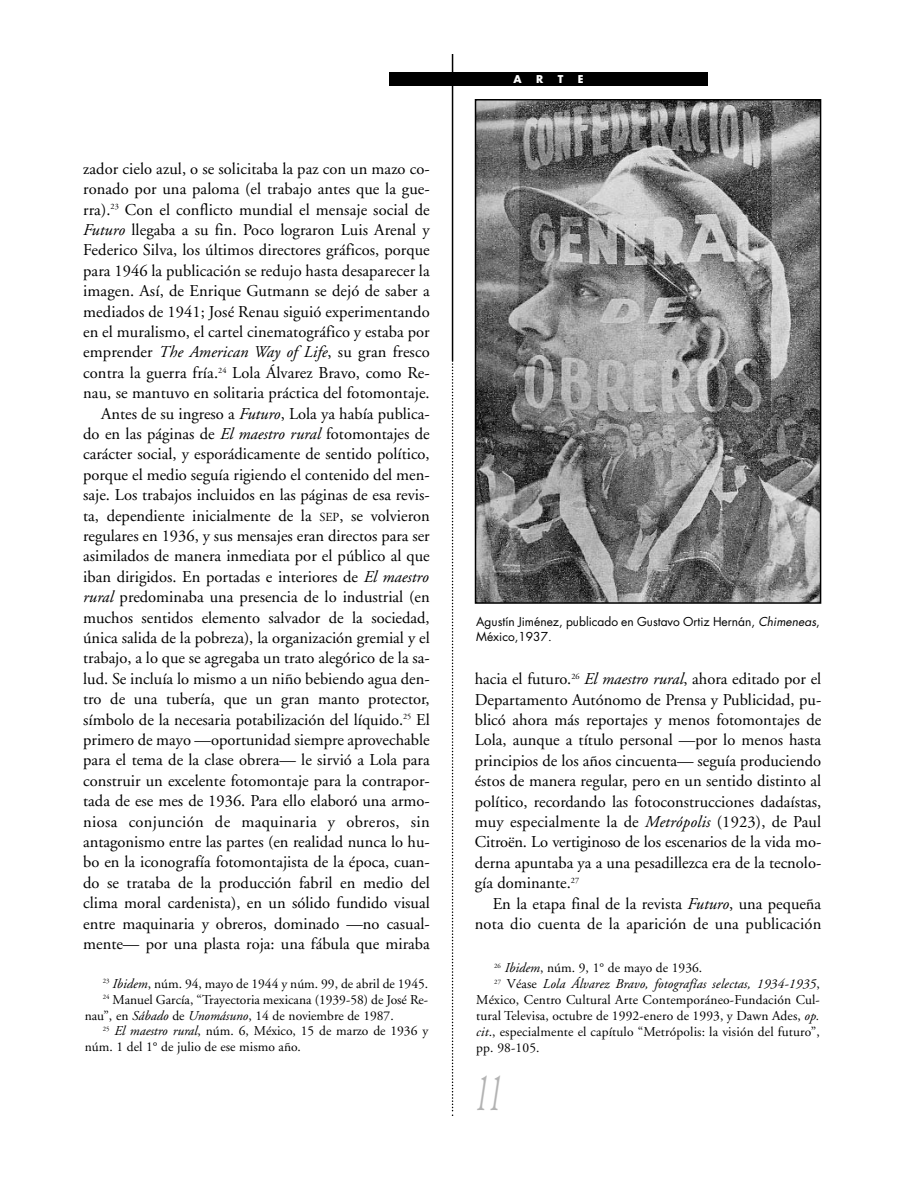
<style>
.page{position:relative;width:918px;height:1188px;background:#fff}
.page>*{position:absolute;margin:0;border:0;box-sizing:border-box;transform-origin:0 0}
.t1{font:italic 54px "Adobe Garamond";color:#b3b3b3;scale:.5 1}
.t2{font:16.5px/20.4px "Adobe Garamond";color:#000;text-align:right}
.t3{font:13.5px "Adobe Garamond";color:#000}
.t4{font:italic 13.5px "Adobe Garamond";letter-spacing:.01em;color:#000}
.t5{font:12px/15px "Futura";color:#000}
.t6{font:700 10.5px "Futura";color:#fff}
.s1{font-style:italic}
.s2{font-size:12.3px}
.s3{font-style:normal}
</style>
<div class="page">
<hr style="left:452px;top:54px;width:1px;height:306px;background:#000">
<svg style="left:452px;top:360px;width:1px;height:756px"></svg>
<div style="left:389px;top:72px;width:319px;height:14px;background:#000"></div>
<img style="left:478px;top:102px;width:340px;height:499px">
<div style="left:475px;top:99px;width:346px;height:505px;border:2px solid #000"></div>
<p class="t2" style="left:83px;top:160px;width:348px">zador cielo azul, o se solicitaba la paz con un mazo co&shy;ronado por una paloma (el trabajo antes que la gue&shy;rra).<sup>23</sup> Con el conflicto mundial el mensaje social de <span class="s1">Futuro</span> llegaba a su fin. Poco lograron Luis Arenal y Federico Silva, los últimos directores gráficos, porque para 1946 la publicación se redujo hasta desaparecer la imagen. Así, de Enrique Gutmann se dejó de saber a mediados de 1941; José Renau siguió experimentando en el muralismo, el cartel cinematográfico y estaba por emprender <span class="s1">The American Way of Life</span>, su gran fresco contra la guerra fría.<sup>24</sup> Lola Álvarez Bravo, como Re&shy;nau, se mantuvo en solitaria práctica del fotomontaje.<br>Antes de su ingreso a <span class="s1">Futuro</span>, Lola ya había publica&shy;do en las páginas de <span class="s1">El maestro rural</span> fotomontajes de carácter social, y esporádicamente de sentido político, porque el medio seguía rigiendo el contenido del men&shy;saje. Los trabajos incluidos en las páginas de esa revis&shy;ta, dependiente inicialmente de la <span class="s2">SEP</span>, se volvieron regulares en 1936, y sus mensajes eran directos para ser asimilados de manera inmediata por el público al que iban dirigidos. En portadas e interiores de <span class="s1">El maestro rural</span> predominaba una presencia de lo industrial (en muchos sentidos elemento salvador de la sociedad, única salida de la pobreza), la organización gremial y el trabajo, a lo que se agregaba un trato alegórico de la sa&shy;lud. Se incluía lo mismo a un niño bebiendo agua den&shy;tro de una tubería, que un gran manto protector, símbolo de la necesaria potabilización del líquido.<sup>25</sup> El primero de mayo —oportunidad siempre aprovechable para el tema de la clase obrera— le sirvió a Lola para construir un excelente fotomontaje para la contrapor&shy;tada de ese mes de 1936. Para ello elaboró una armo&shy;niosa conjunción de maquinaria y obreros, sin antagonismo entre las partes (en realidad nunca lo hu&shy;bo en la iconografía fotomontajista de la época, cuan&shy;do se trataba de la producción fabril en medio del clima moral cardenista), en un sólido fundido visual entre maquinaria y obreros, dominado —no casual&shy;mente— por una plasta roja: una fábula que miraba</p>
<p class="t3" style="left:103px;top:978px;width:327px"><sup>23</sup> <span class="s1">Ibidem</span>, núm. 94, mayo de 1944 y núm. 99, de abril de 1945.</p>
<p class="t3" style="left:103px;top:994px;width:327px"><sup>24</sup> Manuel García, “Trayectoria mexicana (1939-58) de José Re-</p>
<p class="t3" style="left:85px;top:1010px;width:311px">nau”, en <span class="s1">Sábado</span> de <span class="s1">Unomásuno</span>, 14 de noviembre de 1987.</p>
<p class="t3" style="left:103px;top:1026px;width:327px"><sup>25</sup> <span class="s1">El maestro rural</span>, núm. 6, México, 15 de marzo de 1936 y</p>
<p class="t3" style="left:85px;top:1042px;width:218px">núm. 1 del 1° de julio de ese mismo año.</p>
<p class="t6" style="left:514px;top:74px;width:10px">A</p>
<p class="t6" style="left:536px;top:74px;width:9px">R</p>
<p class="t6" style="left:558px;top:74px;width:7px">T</p>
<p class="t6" style="left:578px;top:74px;width:7px">E</p>
<p class="t5" style="left:476px;top:615px;width:345px">Agustín Jiménez, publicado en Gustavo Ortiz Hernán, <span class="s1">Chimeneas</span>,<br>México,1937.</p>
<p class="t2" style="left:475px;top:670px;width:348px;text-align:justify">hacia el futuro.<sup>26</sup> <span class="s1">El maestro rural</span>, ahora editado por el Departamento Autónomo de Prensa y Publicidad, pu&shy;blicó ahora más reportajes y menos fotomontajes de Lola, aunque a título personal —por lo menos hasta principios de los años cincuenta— seguía produciendo éstos de manera regular, pero en un sentido distinto al político, recordando las fotoconstrucciones dadaístas, muy especialmente la de <span class="s1">Metrópolis</span> (1923), de Paul Citroën. Lo vertiginoso de los escenarios de la vida mo&shy;derna apuntaba ya a una pesadillezca era de la tecnolo&shy;gía dominante.<sup>27</sup></p>
<p class="t2" style="left:475px;top:895px;width:348px">En la etapa final de la revista <span class="s1">Futuro</span>, una pequeña nota dio cuenta de la aparición de una publicación</p>
<p class="t3" style="left:494px;top:963px;width:209px"><sup>26</sup> <span class="s1">Ibidem</span>, núm. 9, 1° de mayo de 1936.</p>
<p class="t4" style="left:494px;top:978px;width:327px"><sup>27</sup> <span class="s3">Véase</span> Lola Álvarez Bravo, fotografías selectas, 1934-1935<span class="s3">,</span></p>
<p class="t3" style="left:476px;top:994px;width:345px">México, Centro Cultural Arte Contemporáneo-Fundación Cul-</p>
<p class="t3" style="left:476px;top:1010px;width:345px">tural Televisa, octubre de 1992-enero de 1993, y Dawn Ades, <span class="s1">op.</span></p>
<p class="t3" style="left:476px;top:1026px;width:345px"><span class="s1">cit</span>., especialmente el capítulo “Metrópolis: la visión del futuro”,</p>
<p class="t3" style="left:476px;top:1042px;width:65px">pp. 98-105.</p>
<h1 class="t1" style="left:475px;top:1071px;width:55px">11</h1>
</div>
